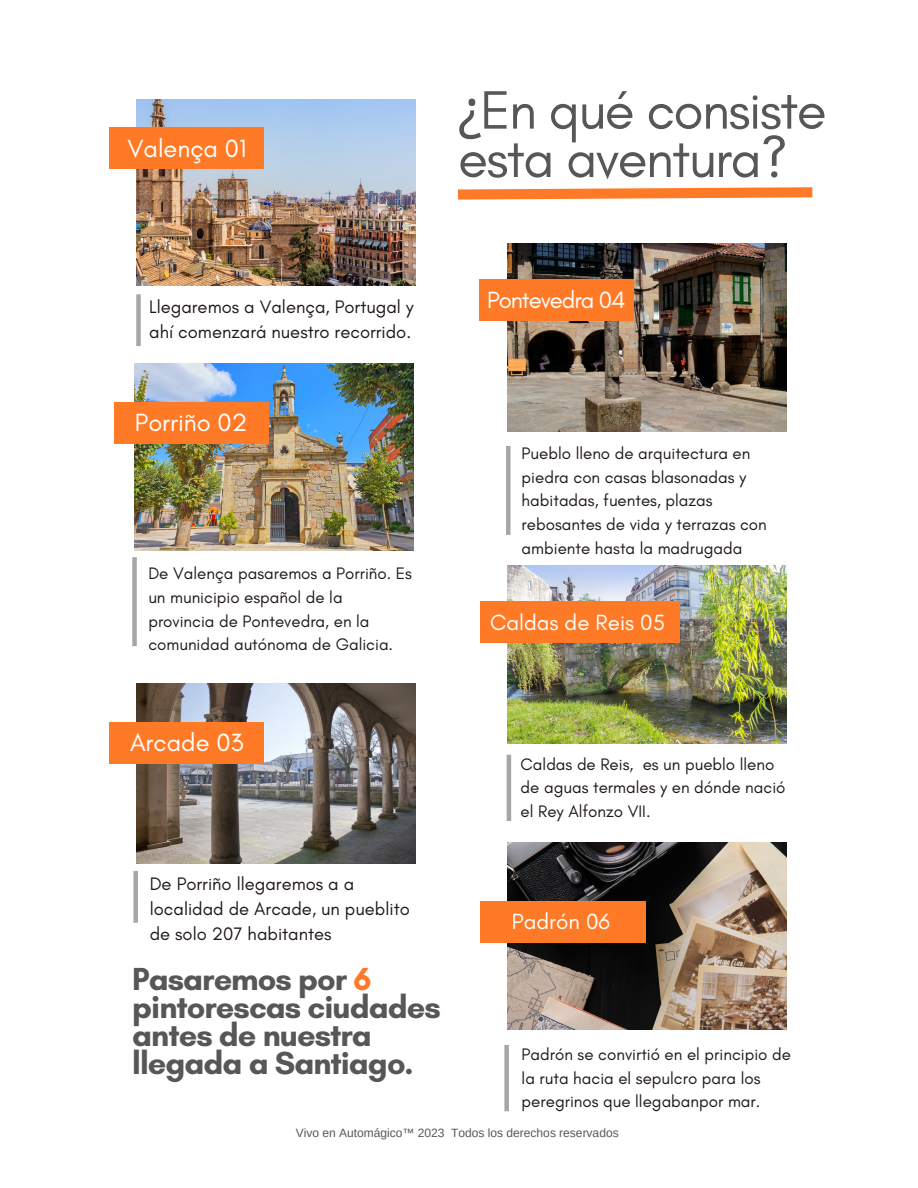
<style>
.page{position:relative;width:918px;height:1188px;background:#fff}
.page>*{position:absolute;margin:0;border:0;box-sizing:border-box;transform-origin:0 0}
.t1{font:55.05px/48.3px "Glacial Indifference";letter-spacing:-.03em;color:#575757}
.t2{font:700 32.55px/28.2px "Glacial Indifference";letter-spacing:-.03em;color:#575757}
.t3{font:25.35px "Glacial Indifference";color:#fff}
.t4{font:23.85px "Glacial Indifference";letter-spacing:-.045em;color:#fff}
.t5{font:22.35px "Glacial Indifference";color:#fff}
.t6{font:18.45px/24.8px "Glacial Indifference";color:#201917}
.t7{font:16.95px/23.7px "Glacial Indifference";color:#201917}
.t8{font:12px "Arimo";color:#575757}
.s1{font-family:"Noto Sans"}
.s2{color:#ff7a27}
</style>
<div class="page">
<img style="left:136px;top:100px;width:279px;height:185px">
<img style="left:135px;top:363px;width:279px;height:187px">
<img style="left:507px;top:243px;width:279px;height:188px">
<img style="left:508px;top:565px;width:279px;height:179px">
<div style="left:114px;top:402px;width:154px;height:42px;background:#ff7a27"></div>
<div style="left:479px;top:280px;width:154px;height:41px;background:#ff7a27"></div>
<div style="left:480px;top:601px;width:199px;height:42px;background:#ff7a27"></div>
<div style="left:110px;top:127px;width:154px;height:42px;background:#ff7a27"></div>
<img style="left:137px;top:684px;width:279px;height:180px">
<img style="left:508px;top:842px;width:279px;height:187px">
<div style="left:110px;top:722px;width:154px;height:42px;background:#ff7a27"></div>
<svg style="left:458px;top:187px;width:355px;height:13px"></svg>
<div style="left:136px;top:294px;width:5px;height:52px;background:#a6a6a6"></div>
<div style="left:132px;top:557px;width:5px;height:89px;background:#a6a6a6"></div>
<div style="left:133px;top:871px;width:5px;height:52px;background:#a6a6a6"></div>
<div style="left:506px;top:446px;width:5px;height:89px;background:#a6a6a6"></div>
<hr style="left:507px;top:755px;width:4px;height:66px;background:#a6a6a6">
<div style="left:480px;top:901px;width:166px;height:41px;background:#ff7a27"></div>
<div style="left:504px;top:1045px;width:5px;height:66px;background:#a6a6a6"></div>
<p class="t3" style="left:127px;top:133px;width:121px">Valença 01</p>
<p class="t6" style="left:149px;top:294px;width:266px">Llegaremos a Valença, Portugal y ahí comenzará nuestro recorrido.</p>
<p class="t3" style="left:135px;top:407px;width:114px">Porriño 02</p>
<p class="t7" style="left:148px;top:561px;width:265px">De Valença pasaremos a Porriño. Es un municipio español de la provincia de Pontevedra, en la comunidad autónoma de Galicia.</p>
<p class="t3" style="left:130px;top:727px;width:115px">Arcade 03</p>
<p class="t6" style="left:150px;top:871px;width:262px">De Porriño llegaremos a a localidad de Arcade, un pueblito de solo 207 habitantes</p>
<p class="t1" style="left:458px;top:85px;width:370px"><span class="s1">¿</span>En qué consiste esta aventura?</p>
<p class="t4" style="left:487px;top:285px;width:140px">Pontevedra 04</p>
<p class="t7" style="left:522px;top:441px;width:247px">Pueblo lleno de arquitectura en piedra con casas blasonadas y habitadas, fuentes, plazas rebosantes de vida y terrazas con ambiente hasta la madrugada</p>
<p class="t5" style="left:490px;top:608px;width:177px">Caldas de Reis 05</p>
<p class="t7" style="left:521px;top:752px;width:266px">Caldas de Reis, es un pueblo lleno de aguas termales y en dónde nació el Rey Alfonzo VII.</p>
<p class="t5" style="left:512px;top:908px;width:100px">Padrón 06</p>
<p class="t2" style="left:132px;top:964px;width:310px">Pasaremos por <span class="s2">6 </span>pintorescas ciudades antes de nuestra llegada a Santiago.</p>
<p class="t7" style="left:522px;top:1042px;width:271px">Padrón se convirtió en el principio de la ruta hacia el sepulcro para los peregrinos que llegabanpor mar.</p>
<p class="t8" style="left:296px;top:1126px;width:324px">Vivo en Automágico™️ 2023 Todos los derechos reservados</p>
</div>
